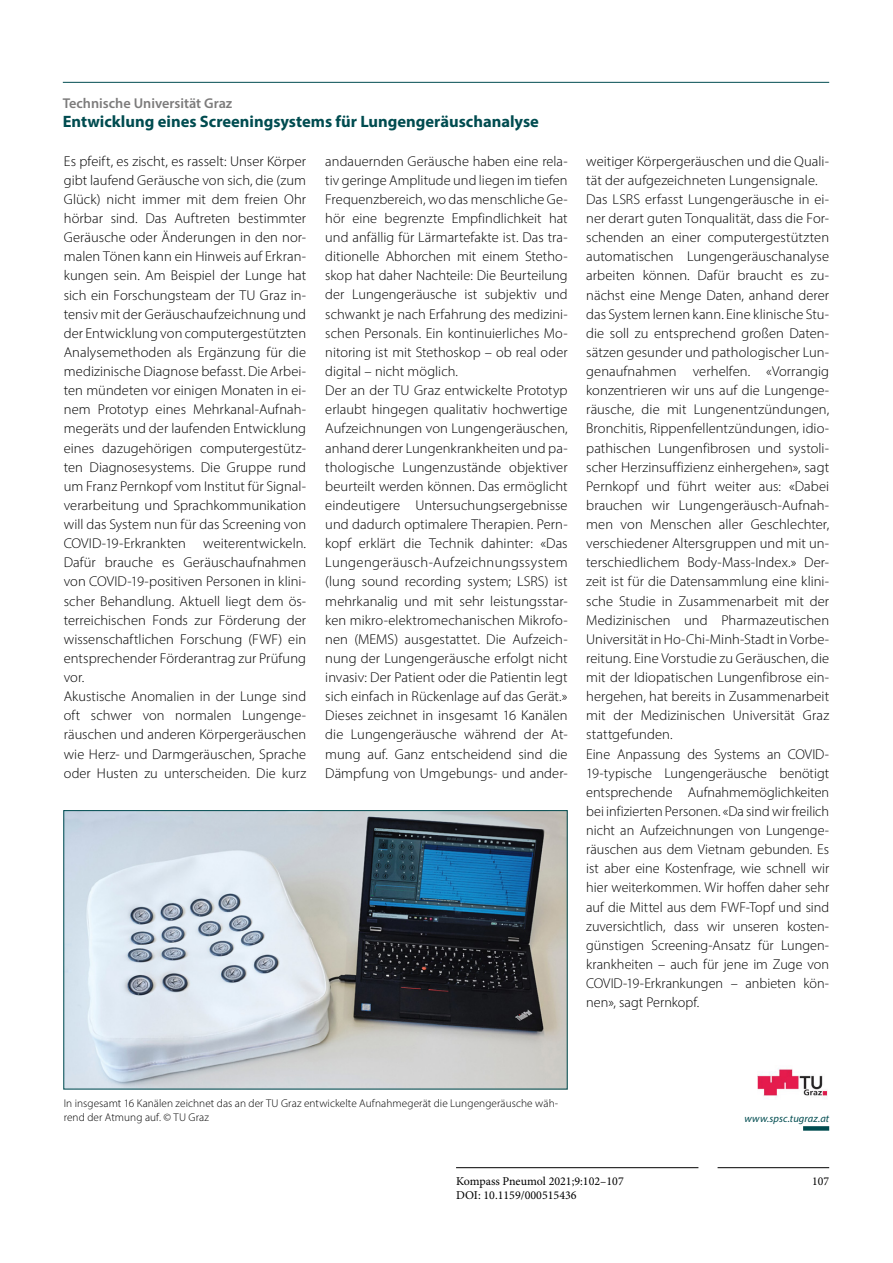
<style>
.page{position:relative;width:893px;height:1263px;background:#fff}
.page>*{position:absolute;margin:0;border:0;box-sizing:border-box;transform-origin:0 0}
.t1{font:700 16.5px "Myriad Pro";color:#004c50}
.t2{font:14.25px/19px "Myriad Variable Concept";letter-spacing:.155em;color:#000}
.t3{font:600 14.25px "Myriad Pro";color:#7c7b7b}
.t4{font:12px "Minion Pro";color:#000}
.t5{font:300 11.25px/14.4px "Myriad Pro";letter-spacing:.005em;color:#000}
.t6{font:italic 10.5px "Myriad Pro";letter-spacing:.01em;color:#004c50}
</style>
<div class="page">
<hr style="left:718px;top:1167px;width:111px;height:1px;background:#000">
<hr style="left:456px;top:1167px;width:242px;height:1px;background:#000">
<hr style="left:63px;top:82px;width:766px;height:1px;background:#004c50">
<div style="left:803px;top:1126px;width:26px;height:5px;background:#004c50"></div>
<img style="left:757px;top:1068px;width:71px;height:31px">
<img style="left:65px;top:812px;width:501px;height:275px">
<div style="left:63px;top:810px;width:505px;height:279px;border:1px solid #004c50"></div>
<p class="t3" style="left:63px;top:94px;width:171px">Technische Universität Graz</p>
<p class="t1" style="left:63px;top:111px;width:477px">Entwicklung eines Screeningsystems für Lungengeräuschanalyse</p>
<p class="t2" style="left:64px;top:151px;width:244px">Es pfeift, es zischt, es rasselt: Unser Körper gibt laufend Geräusche von sich, die (zum Glück) nicht immer mit dem freien Ohr hörbar sind. Das Auftreten bestimmter Geräusche oder Änderungen in den nor&shy;malen Tönen kann ein Hinweis auf Erkran&shy;kungen sein. Am Beispiel der Lunge hat sich ein Forschungsteam der TU Graz in&shy;tensiv mitderGeräuschaufzeichnung und derEntwicklung von computergestützten Analysemethoden als Ergänzung für die medizinische Diagnose befasst. Die Arbei&shy;ten mündeten vor einigen Monaten in ei&shy;nem Prototyp eines Mehrkanal-Aufnah&shy;megeräts und der laufenden Entwicklung eines dazugehörigen computergestütz&shy;ten Diagnosesystems. Die Gruppe rund um Franz Pernkopf vom Institut für Signal&shy;verarbeitung und Sprachkommunikation will das System nun für das Screening von CO VID -19-Erkrankten</p>
<p class="t2" style="left:325px;top:151px;width:244px">andauernden Geräusche haben eine rela&shy;tiv geringe Amplitude und liegen im tiefen Frequenzbereich, wo das menschliche Ge&shy;hör eine begrenzte Empfindlichkeit hat und anfällig für Lärm artefakte ist. Das tra&shy;ditionelle Abhorchen mit einem Stetho&shy;skop hat daher Nachteile: Die Beurteilung der Lungengeräusche ist subjektiv und schwankt je nach Erfahrung des medizini&shy;schen Personals. Ein kontinuierliches Mo&shy;nitoring ist mit Stethoskop – ob real oder digital – nicht möglich.<br>Der an der TU Graz entwickelte Prototyp erlaubt hingegen qualitativ hochwertige Aufzeichnungen von Lungengeräuschen, anhand dererLungenkrankheiten und pa&shy;thologische Lungenzustände objektiver beurteilt werden können. Das ermöglicht eindeutigere Untersuchungsergebnisse und dadurch optimalere Therapien. Pern&shy;kopf erklärt die Technik dahinter: «Das Lungengeräusch-Aufzeichnungssystem (lung sound recording system; LSRS) ist mehrkanalig und mit sehr leistungsstar&shy;ken mikro-elektromechanischen Mikrofo&shy;nen (MEMS) ausgestattet. Die Aufzeich&shy;nung der Lungengeräusche erfolgt nicht invasiv: Der Patient oder die Patientin legt sich einfach in Rückenlage auf das Gerät.» Dieses zeichnet in insgesamt 16 Kanälen die Lungengeräusche während der At&shy;mung auf. Ganz entscheidend sind die Dämpfung von Umgebungs- und ander-</p>
<p class="t2" style="left:586px;top:151px;width:244px">weitigerKörpergeräuschen und die Quali&shy;tät der aufgezeichneten Lungensignale.<br>Das LSRS erfasst Lungengeräusche in ei&shy;ner derart guten Tonqualität, dass die For&shy;schenden an einer computergestützten automatischen Lungengeräuschanalyse arbeiten können. Dafür braucht es zu&shy;nächst eine Menge Daten, anhand derer das System lernen kann. Eine klinische Stu&shy;die soll zu entsprechend großen Daten&shy;sätzen gesunderund pathologischerLun&shy;genaufnahmen</p>
<p class="t2" style="left:586px;top:362px;width:244px;text-indent:106px">verhelfen. «Vorrangig konzentrieren wir uns auf die Lungenge&shy;räusche, die mit Lungenentzündungen, Bronchitis, Rippenfellentzündungen, idio&shy;pathischen Lungenfibrosen und systoli&shy;scher Herzinsuffizienz einhergehen», sagt Pernkopf und führt weiter aus: «Dabei brauchen wir Lungengeräusch-Aufnah&shy;men von Menschen aller Geschlechter, verschiedener Altersgruppen und mit un&shy;terschiedlichem Body-Mass-Index.» Der&shy;zeit ist für die Datensammlung eine klini&shy;sche Studie in Zusammenarbeit mit der Medizinischen und Pharmazeutischen Universitätin Ho-Chi-Minh-Stadtin Vorbe&shy;reitung. Eine Vorstudie zu Geräuschen, die mit der Idiopatischen Lungenfibrose ein&shy;hergehen, hat bereits in Zusammenarbeit mit der Medizinischen Universität Graz stattgefunden.<br>Eine Anpassung des Systems an COVID-19-typische Lungengeräusche benötigt entsprechende Aufnahmemöglichkeiten bei infizierten Personen. «Da sind wir freilich nicht an Aufzeichnungen von Lungenge&shy;räuschen aus dem Vietnam gebunden. Es ist aber eine Kostenfrage, wie schnell wir hier weiterkommen. Wir hoffen daher sehr auf die Mittel aus dem FWF-Topf und sind zuversichtlich, dass wir unseren kosten&shy;günstigen Screening-Ansatz für Lungen&shy;krankheiten – auch für jene im Zuge von COVID-19-Erkrankungen – anbieten kön&shy;nen», sagt Pernkopf.</p>
<p class="t2" style="left:64px;top:534px;width:244px;text-indent:139px">weiterentwickeln.<br>Dafür brauche es Geräuschaufnahmen von CO VID -19-positiven Personen in klini&shy;scher Behandlung. Aktuell liegt dem ös&shy;terreichischen Fonds zur Förderung der wissenschaftlichen Forschung (FWF) ein entsprechender Förderantrag zur Prüfung vor.<br>Akustische Anomalien in der Lunge sind oft schwer von normalen Lungenge&shy;räuschen und anderen Körpergeräuschen wie Herz- und Darmgeräuschen, Sprache oder Husten zu unterscheiden. Die kurz</p>
<p class="t5" style="left:64px;top:1096px;width:496px">In insgesamt 16 Kanälen zeichnet das an der TU Graz entwickelte Aufnahmegerät die Lungengeräusche wäh&shy;rend der Atmung auf. © TU Graz</p>
<p class="t6" style="left:744px;top:1112px;width:86px">www.spsc.tugraz.at</p>
<p class="t4" style="left:456px;top:1173px;width:169px">Kompass Pneumol 2021;9:102–107</p>
<p class="t4" style="left:812px;top:1173px;width:18px">107</p>
<p class="t4" style="left:456px;top:1187px;width:122px">DOI: 10.1159/000515436</p>
</div>
